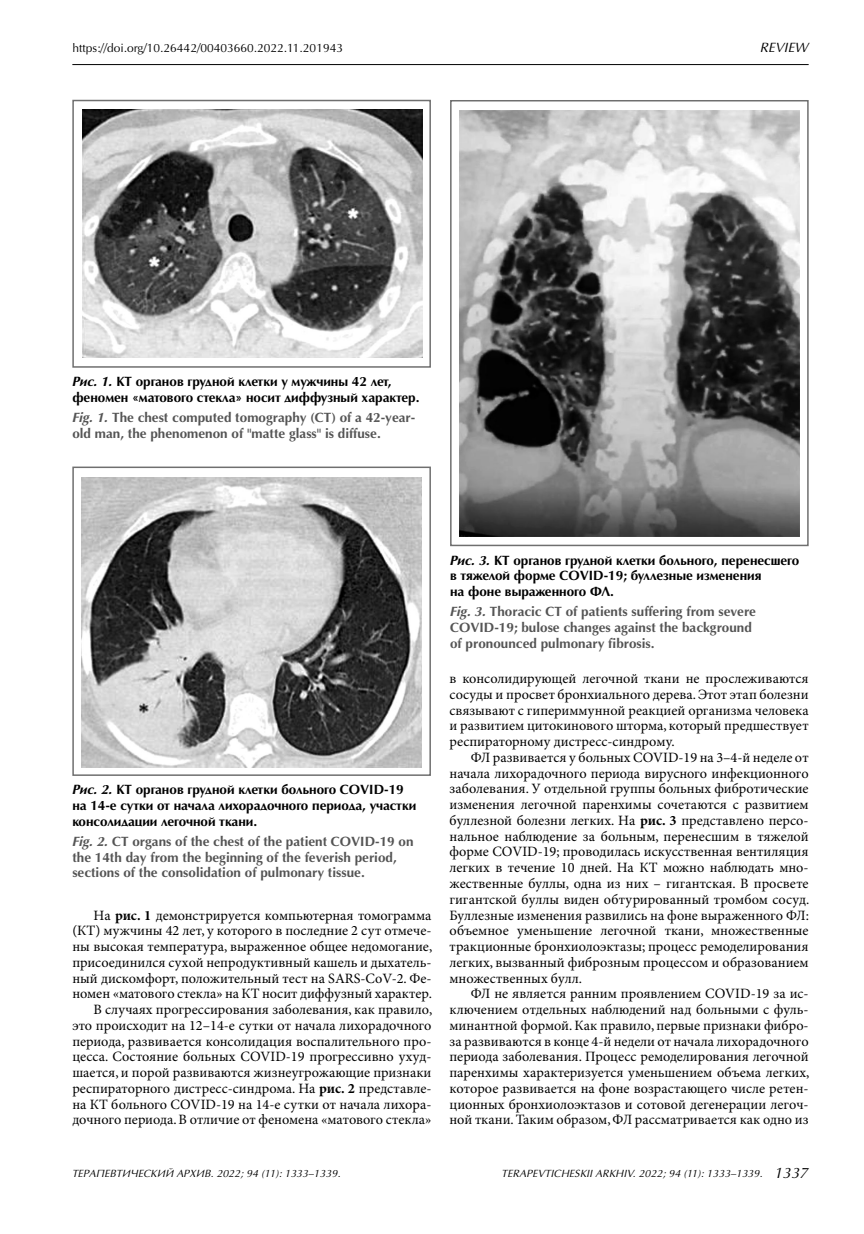
<style>
.page{position:relative;width:864px;height:1234px;background:#fff}
.page>*{position:absolute;margin:0;border:0;box-sizing:border-box;transform-origin:0 0}
.t1{font:14.25px/15.8px "Minion Pro";color:#000;text-align:justify}
.t2{font:700 13.5px/15.8px "AG Opus HRC";color:#545454}
.t3{font:700 13.5px/15.8px "AG Opus HRC";color:#000}
.t4{font:italic 13.5px "AG Opus C";color:#000}
.t5{font:12px "AG Opus HRC";color:#000}
.t6{font:italic 10.5px "AG Opus HRC";letter-spacing:.01em;color:#000}
.s1{font-style:italic}
.s2{font-weight:700}
.s3{font-size:15px}
</style>
<div class="page">
<hr style="left:72px;top:64px;width:736px;height:1px;background:#000">
<img style="left:82px;top:109px;width:341px;height:248px">
<div style="left:72px;top:100px;width:359px;height:267px;border:2px solid #6f6f6f"></div>
<img style="left:81px;top:478px;width:340px;height:289px">
<div style="left:72px;top:466px;width:359px;height:309px;border:2px solid #6f6f6f"></div>
<img style="left:459px;top:110px;width:340px;height:426px">
<div style="left:450px;top:100px;width:358px;height:446px;border:2px solid #6f6f6f"></div>
<p class="t5" style="left:72px;top:41px;width:272px">https://doi.org/10.26442/00403660.2022.11.201943</p>
<p class="t4" style="left:760px;top:40px;width:18px">REVIEW</p>
<p class="t3" style="left:72px;top:373px;width:348px"><span class="s1">Рис. 1.</span> КТ органов грудной клетки у мужчины 42 лет, феномен «матового стекла» носит диффузный характер.</p>
<p class="t2" style="left:72px;top:409px;width:344px"><span class="s1">Fig. 1.</span> The chest computed tomography (CT) of a 42-year&shy;old man, the phenomenon of "matte glass" is diffuse.</p>
<p class="t3" style="left:72px;top:781px;width:345px"><span class="s1">Рис. 2.</span> КТ органов грудной клетки больного COVID-19 на 14-е сутки от начала лихорадочного периода, участки консолидации легочной ткани.</p>
<p class="t2" style="left:72px;top:833px;width:342px"><span class="s1">Fig. 2.</span> CT organs of the chest of the patient COVID-19 on the 14th day from the beginning of the feverish period, sections of the consolidation of pulmonary tissue.</p>
<p class="t1" style="left:72px;top:907px;width:361px;text-align:right">На <span class="s2">рис. 1</span> демонстрируется компьютерная томограмма (КТ) мужчины 42 лет, у которого в последние 2 сут отмече&shy;ны высокая температура, выраженное общее недомогание, присоединился сухой непродуктивный кашель и дыхатель&shy;ный дискомфорт, положительный тест на SARS-CoV-2. Фе&shy;номен «матового стекла» на КТ носит диффузный характер.<br>В случаях прогрессирования заболевания, как правило, это происходит на 12–14-е сутки от начала лихорадочного периода, развивается консолидация воспалительного про&shy;цесса. Состояние больных COVID-19 прогрессивно ухуд&shy;шается, и порой развиваются жизнеугрожающие признаки респираторного дистресс-синдрома. На <span class="s2">рис. 2</span> представле&shy;на КТ больного COVID-19 на 14-е сутки от начала лихора&shy;дочного периода. В отличие от феномена «матового стекла»</p>
<p class="t3" style="left:450px;top:552px;width:350px"><span class="s1">Рис. 3.</span> КТ органов грудной клетки больного, перенесшего в тяжелой форме COVID-19; буллезные изменения<br>на фоне выраженного ФЛ.</p>
<p class="t2" style="left:450px;top:603px;width:307px"><span class="s1">Fig. 3.</span> Thoracic CT of patients suffering from severe<br>COVID-19; bulose changes against the background of pronounced pulmonary fibrosis.</p>
<p class="t1" style="left:449px;top:671px;width:360px">в консолидирующей легочной ткани не прослеживаются сосуды и просвет бронхиального дерева. Этот этап болезни связывают с гипериммунной реакцией организма человека и развитием цитокинового шторма, который предшествует респираторному дистресс-синдрому.</p>
<p class="t1" style="left:449px;top:750px;width:361px;text-indent:21px">ФЛ развивается у больных COVID-19 на 3–4-й неделе от начала лихорадочного периода вирусного инфекционного заболевания. У отдельной группы больных фибротические изменения легочной паренхимы сочетаются с развитием буллезной болезни легких. На <span class="s2">рис. 3</span> представлено персо&shy;нальное наблюдение за больным, перенесшим в тяжелой форме COVID-19; проводилась искусственная вентиляция легких в течение 10 дней. На КТ можно наблюдать мно&shy;жественные буллы, одна из них – гигантская. В просвете гигантской буллы виден обтурированный тромбом сосуд.<br>Буллезные изменения развились на фоне выраженного ФЛ: объемное уменьшение легочной ткани, множественные тракционные бронхиолоэктазы; процесс ремоделирования легких, вызванный фиброзным процессом и образованием множественных булл.</p>
<p class="t1" style="left:449px;top:986px;width:361px;text-indent:21px">ФЛ не является ранним проявлением COVID-19 за ис&shy;ключением отдельных наблюдений над больными с фуль&shy;минантной формой. Как правило, первые признаки фибро&shy;за развиваются в конце 4-й недели от начала лихорадочного периода заболевания. Процесс ремоделирования легочной паренхимы характеризуется уменьшением объема легких, которое развивается на фоне возрастающего числе ретен&shy;ционных бронхиолоэктазов и сотовой дегенерации легоч&shy;ной ткани. Таким образом, ФЛ рассматривается как одно из</p>
<p class="t6" style="left:72px;top:1166px;width:270px">ТЕРАПЕВТИЧЕСКИЙ АРХИВ. 2022; 94 (11): 1333–1339.</p>
<p class="t6" style="left:501px;top:1166px;width:308px">TERAPEVTICHESKII ARKHIV. 2022; 94 (11): 1333–1339. <span class="s3">1337</span></p>
</div>
